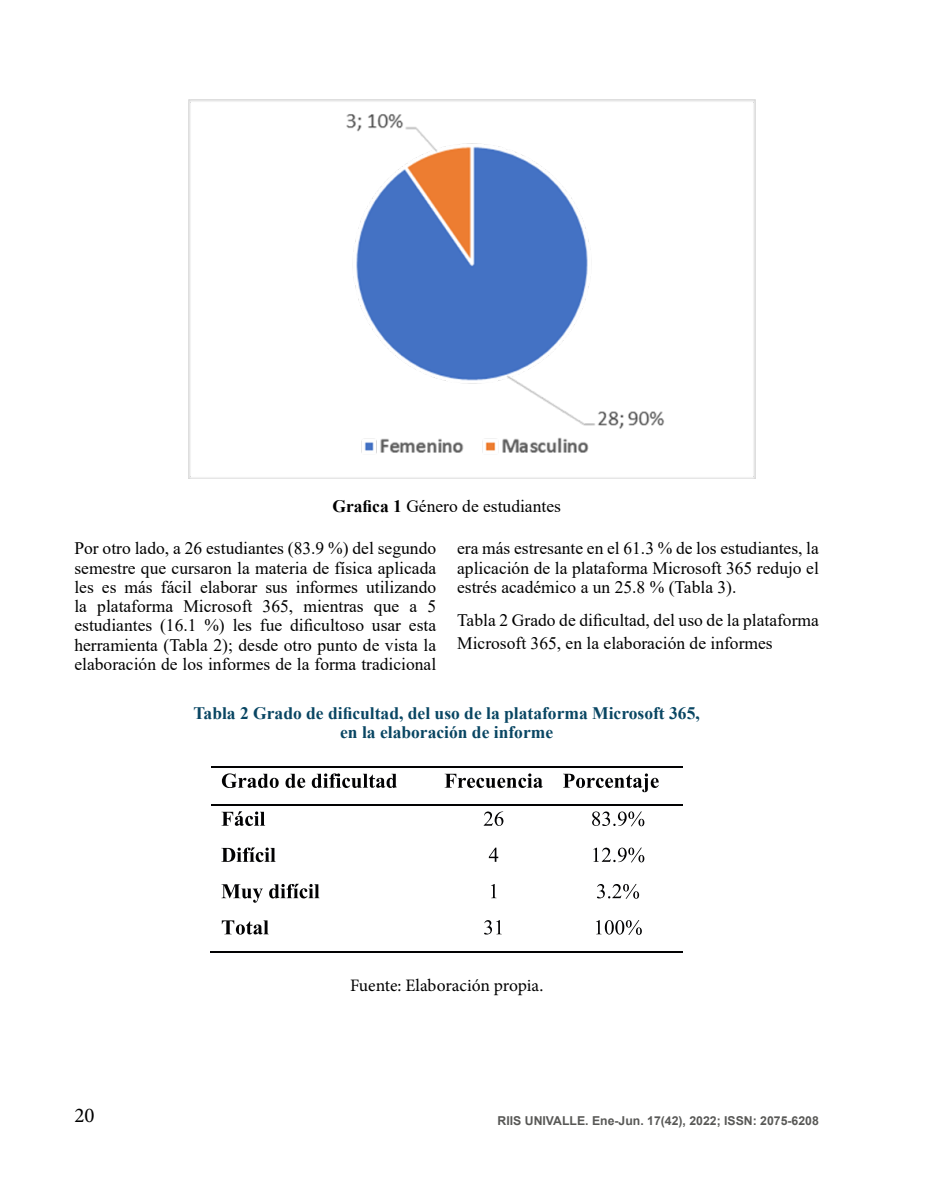
<style>
.page{position:relative;width:943px;height:1191px;background:#fff}
.page>*{position:absolute;margin:0;border:0;box-sizing:border-box;transform-origin:0 0}
.t1{font:21px "Minion Pro";color:#000}
.t2{font:17.5px/19.2px "Times New Roman";color:#000;text-align:justify}
.t3{font:700 17.5px/19.2px "Times New Roman";color:#094663;text-align:center}
.t4{font:17.5px "Minion Pro";letter-spacing:-.005em;color:#000}
.t5{font:700 12.25px "Arial";color:#585856}
.s1{font-weight:700}
</style>
<div class="page">
<img style="left:188px;top:100px;width:567px;height:379px">
<svg style="left:222px;top:773px;width:57px;height:15px"></svg>
<svg style="left:285px;top:773px;width:20px;height:15px"></svg>
<svg style="left:312px;top:773px;width:85px;height:15px"></svg>
<svg style="left:444px;top:773px;width:99px;height:15px"></svg>
<svg style="left:563px;top:773px;width:95px;height:19px"></svg>
<hr style="left:211px;top:766px;width:224px;height:2px;background:#020203">
<hr style="left:436px;top:766px;width:117px;height:2px;background:#020203">
<hr style="left:554px;top:766px;width:129px;height:2px;background:#020203">
<svg style="left:221px;top:811px;width:44px;height:15px"></svg>
<svg style="left:483px;top:811px;width:20px;height:15px"></svg>
<svg style="left:592px;top:811px;width:52px;height:15px"></svg>
<hr style="left:211px;top:804px;width:224px;height:2px;background:#020203">
<hr style="left:436px;top:804px;width:117px;height:2px;background:#020203">
<hr style="left:554px;top:804px;width:129px;height:2px;background:#020203">
<svg style="left:221px;top:847px;width:54px;height:15px"></svg>
<svg style="left:489px;top:847px;width:9px;height:15px"></svg>
<svg style="left:593px;top:847px;width:51px;height:15px"></svg>
<svg style="left:221px;top:884px;width:42px;height:18px"></svg>
<svg style="left:269px;top:883px;width:50px;height:15px"></svg>
<svg style="left:491px;top:884px;width:5px;height:14px"></svg>
<svg style="left:597px;top:884px;width:42px;height:14px"></svg>
<svg style="left:222px;top:920px;width:47px;height:14px"></svg>
<svg style="left:484px;top:920px;width:17px;height:14px"></svg>
<svg style="left:596px;top:920px;width:46px;height:15px"></svg>
<hr style="left:210px;top:951px;width:225px;height:1px;background:#020203">
<hr style="left:435px;top:951px;width:118px;height:1px;background:#020203">
<hr style="left:553px;top:951px;width:130px;height:1px;background:#020203">
<p class="t2" style="left:332px;top:496px;width:230px"><span class="s1">Grafica 1</span> Género de estudiantes</p>
<p class="t2" style="left:74px;top:538px;width:363px">Por otro lado, a 26 estudiantes (83.9 %) del segundo semestre que cursaron la materia de física aplicada les es más fácil elaborar sus informes utilizando la plataforma Microsoft 365, mientras que a 5 estudiantes (16.1 %) les fue dificultoso usar esta herramienta (Tabla 2); desde otro punto de vista la elaboración de los informes de la forma tradicional</p>
<p class="t2" style="left:457px;top:538px;width:363px">era más estresante en el 61.3 % de los estudiantes, la aplicación de la plataforma Microsoft 365 redujo el estrés académico a un 25.8 % (Tabla 3).</p>
<p class="t2" style="left:457px;top:608px;width:363px;line-height:22.8px">Tabla 2 Grado de dificultad, del uso de la plataforma<br>Microsoft 365, en la elaboración de informes</p>
<p class="t3" style="left:193px;top:703px;width:508px">Tabla 2 Grado de dificultad, del uso de la plataforma Microsoft 365, en la elaboración de informe</p>
<p class="t4" style="left:350px;top:973px;width:195px">Fuente: Elaboración propia.</p>
<p class="t1" style="left:74px;top:1101px;width:22px">20</p>
<p class="t5" style="left:497px;top:1111px;width:323px">RIIS UNIVALLE. Ene-Jun. 17(42), 2022; ISSN: 2075-6208</p>
</div>
